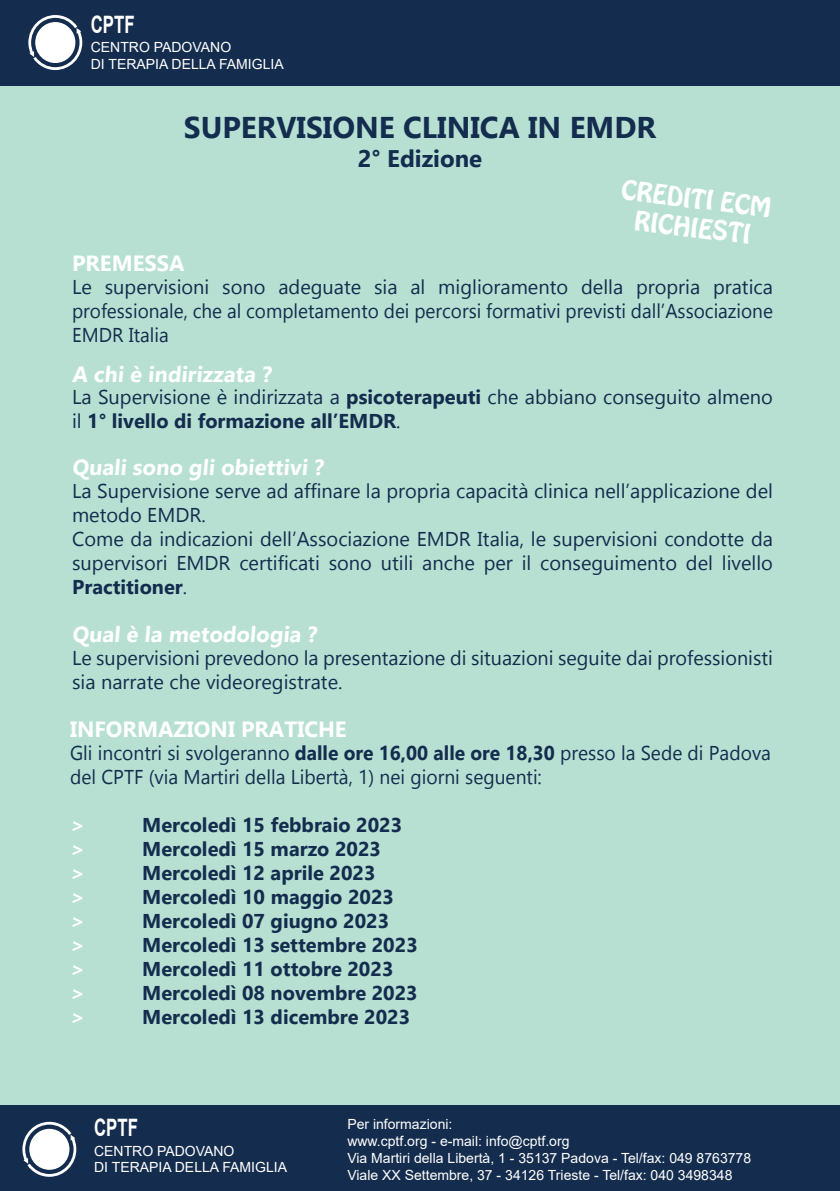
<style>
.page{position:relative;width:840px;height:1191px;background:#fff}
.page>*{position:absolute;margin:0;border:0;box-sizing:border-box;transform-origin:0 0}
.t1{font:700 30px "Gadugi";color:#142c4d}
.t2{font:24px/28.8px "Hobo Std";color:#fff;text-align:center}
.t3{font:700 24px "Gadugi";color:#142c4d}
.t4{font:700 24px "Arial";color:#fff;scale:.7 1}
.t5{font:700 22px "Gadugi";color:#fff}
.t6{font:20px/24px "Gadugi";color:#142c4d}
.t7{font:700 20px "Gadugi";color:#142c4d}
.t8{font:20px/24px "Gadugi";color:#142c4d;scale:.96 1}
.t9{font:700 20px "Gadugi";color:#fff}
.t10{font:14px/16.8px "Arial";color:#fff}
.s1{font-weight:700}
</style>
<div class="page">
<div style="left:0;top:0;width:839px;height:1191px;background:#b7e0d3"></div>
<div style="left:0;top:0;width:839px;height:85px;background:#142c4d"></div>
<svg style="left:28px;top:15px;width:54px;height:55px"></svg>
<div style="left:0;top:1106px;width:839px;height:85px;background:#142c4d"></div>
<svg style="left:22px;top:1121px;width:54px;height:55px"></svg>
<p class="t4" style="left:91px;top:7px;width:64px">CPTF</p>
<p class="t10" style="left:91px;top:38px;width:194px">CENTRO PADOVANO<br>DI TERAPIA DELLA FAMIGLIA</p>
<h1 class="t1" style="left:184px;top:109px;width:473px">SUPERVISIONE CLINICA IN EMDR</h1>
<p class="t3" style="left:357px;top:144px;width:126px">2° Edizione</p>
<p class="t2" style="left:623px;top:175px;width:152px;rotate:7deg">CREDITI ECM<br>RICHIESTI</p>
<p class="t5" style="left:72px;top:250px;width:114px">PREMESSA</p>
<p class="t6" style="left:72px;top:274px;width:702px;text-align:justify">Le supervisioni sono adeguate sia al miglioramento della propria pratica professionale, che al completamento dei percorsi formativi previsti dall’Associazione EMDR Italia</p>
<p class="t5" style="left:72px;top:361px;width:203px">A chi è indirizzata ?</p>
<p class="t6" style="left:72px;top:384px;width:702px">La Supervisione è indirizzata a <span class="s1">psicoterapeuti</span> che abbiano conseguito almeno il <span class="s1">1° livello di formazione all’EMDR</span>.</p>
<p class="t5" style="left:72px;top:454px;width:255px">Quali sono gli obiettivi ?</p>
<p class="t6" style="left:72px;top:479px;width:702px">La Supervisione serve ad affinare la propria capacità clinica nell’applicazione del metodo EMDR.<br>Come da indicazioni dell’Associazione EMDR Italia, le supervisioni condotte da supervisori EMDR certificati sono utili anche per il conseguimento del livello <span class="s1">Practitioner</span>.</p>
<p class="t5" style="left:72px;top:621px;width:248px">Qual è la metodologia ?</p>
<p class="t6" style="left:72px;top:646px;width:702px">Le supervisioni prevedono la presentazione di situazioni seguite dai professionisti sia narrate che videoregistrate.</p>
<p class="t5" style="left:70px;top:715px;width:278px">INFORMAZIONI PRATICHE</p>
<p class="t8" style="left:70px;top:740px;width:731px">Gli incontri si svolgeranno <span class="s1">dalle ore 16,00 alle ore 18,30</span> presso la Sede di Padova del CPTF (via Martiri della Libertà, 1) nei giorni seguenti:</p>
<p class="t9" style="left:70px;top:812px;width:18px">&gt;</p>
<p class="t7" style="left:142px;top:812px;width:261px">Mercoledì 15 febbraio 2023</p>
<p class="t9" style="left:70px;top:836px;width:18px">&gt;</p>
<p class="t7" style="left:142px;top:836px;width:240px">Mercoledì 15 marzo 2023</p>
<p class="t9" style="left:70px;top:860px;width:18px">&gt;</p>
<p class="t7" style="left:142px;top:860px;width:235px">Mercoledì 12 aprile 2023</p>
<p class="t9" style="left:70px;top:884px;width:18px">&gt;</p>
<p class="t7" style="left:142px;top:884px;width:253px">Mercoledì 10 maggio 2023</p>
<p class="t9" style="left:70px;top:908px;width:18px">&gt;</p>
<p class="t7" style="left:142px;top:908px;width:248px">Mercoledì 07 giugno 2023</p>
<p class="t9" style="left:70px;top:932px;width:18px">&gt;</p>
<p class="t7" style="left:142px;top:932px;width:277px">Mercoledì 13 settembre 2023</p>
<p class="t9" style="left:70px;top:956px;width:18px">&gt;</p>
<p class="t7" style="left:142px;top:956px;width:253px">Mercoledì 11 ottobre 2023</p>
<p class="t9" style="left:70px;top:980px;width:18px">&gt;</p>
<p class="t7" style="left:142px;top:980px;width:277px">Mercoledì 08 novembre 2023</p>
<p class="t9" style="left:70px;top:1004px;width:18px">&gt;</p>
<p class="t7" style="left:142px;top:1004px;width:269px">Mercoledì 13 dicembre 2023</p>
<p class="t4" style="left:94px;top:1111px;width:64px">CPTF</p>
<p class="t10" style="left:94px;top:1142px;width:194px">CENTRO PADOVANO<br>DI TERAPIA DELLA FAMIGLIA</p>
<p class="t10" style="left:347px;top:1115px;width:405px">Per informazioni:<br>www.cptf.org - e-mail: info@cptf.org<br>Via Martiri della Libertà, 1 - 35137 Padova - Tel/fax: 049 8763778<br>Viale XX Settembre, 37 - 34126 Trieste - Tel/fax: 040 3498348</p>
</div>
